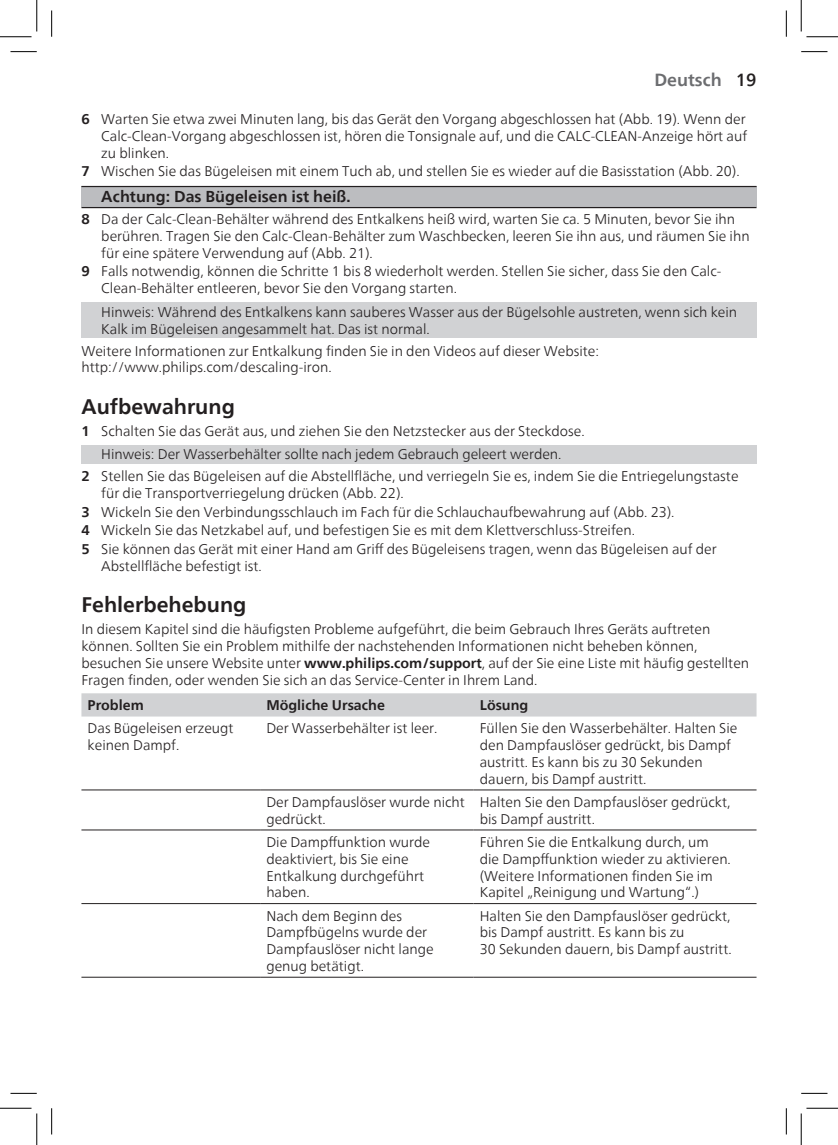
<style>
.page{position:relative;width:838px;height:1145px;background:#fff}
.page>*{position:absolute;margin:0;border:0;box-sizing:border-box;transform-origin:0 0}
.Heading_1{font:700 21px "Neue Frutiger World";color:#231f20}
.Sub_Heading{font:700 17.5px "Neue Frutiger World";color:#6c6d70}
.t1{font:500 17.5px "Neue Frutiger World";color:#231f20}
.List_Caution{font:700 15.75px "Neue Frutiger World";color:#231f20}
.Body_Text{font:300 14px/16.8px "Neue Frutiger World";color:#231f20}
.Table_Body_Text{font:300 14px/16.8px "Neue Frutiger World";color:#231f20}
.List_Note{font:300 14px/16.8px "Neue Frutiger World";color:#231f20}
.Table_Heading{font:700 14px "Neue Frutiger World";color:#231f20}
.s1{font-weight:700}
</style>
<div class="page">
<div style="left:81px;top:186px;width:675px;height:21px;background:#bcbdc0"></div>
<hr style="left:81px;top:186px;width:675px;height:1px;background:#231f20">
<hr style="left:81px;top:207px;width:675px;height:1px;background:#231f20">
<div style="left:81px;top:302px;width:675px;height:36px;background:#d1d2d4"></div>
<div style="left:81px;top:445px;width:675px;height:19px;background:#d1d2d4"></div>
<svg style="left:81px;top:693px;width:675px;height:24px;background:#d2d3d5"></svg>
<hr style="left:81px;top:790px;width:179px;height:1px;background:#231f20">
<hr style="left:260px;top:790px;width:213px;height:1px;background:#231f20">
<hr style="left:473px;top:790px;width:283px;height:1px;background:#231f20">
<hr style="left:81px;top:830px;width:179px;height:1px;background:#231f20">
<hr style="left:260px;top:830px;width:213px;height:1px;background:#231f20">
<hr style="left:473px;top:830px;width:283px;height:1px;background:#231f20">
<hr style="left:81px;top:903px;width:179px;height:1px;background:#231f20">
<hr style="left:260px;top:903px;width:213px;height:1px;background:#231f20">
<hr style="left:473px;top:903px;width:283px;height:1px;background:#231f20">
<hr style="left:81px;top:977px;width:179px;height:1px;background:#231f20">
<hr style="left:260px;top:977px;width:213px;height:1px;background:#231f20">
<hr style="left:473px;top:977px;width:283px;height:1px;background:#231f20">
<svg style="left:10px;top:51px;width:27px;height:1px"></svg>
<svg style="left:801px;top:51px;width:26px;height:1px"></svg>
<svg style="left:10px;top:1093px;width:27px;height:1px"></svg>
<svg style="left:801px;top:1093px;width:26px;height:1px"></svg>
<svg style="left:51px;top:10px;width:1px;height:27px"></svg>
<svg style="left:51px;top:1108px;width:1px;height:26px"></svg>
<svg style="left:786px;top:10px;width:1px;height:27px"></svg>
<svg style="left:786px;top:1108px;width:1px;height:26px"></svg>
<hr style="left:0;top:36px;width:32px;height:1px;background:#000">
<hr style="left:806px;top:36px;width:31px;height:1px;background:#000">
<hr style="left:0;top:1108px;width:32px;height:1px;background:#000">
<hr style="left:806px;top:1108px;width:31px;height:1px;background:#000">
<hr style="left:36px;top:0;width:1px;height:31px;background:#000">
<hr style="left:36px;top:1113px;width:1px;height:32px;background:#000">
<hr style="left:800px;top:0;width:1px;height:31px;background:#000">
<hr style="left:800px;top:1113px;width:1px;height:32px;background:#000">
<p class="Sub_Heading" style="left:654px;top:65px;width:69px">Deutsch</p>
<p class="t1" style="left:735px;top:66px;width:22px">19</p>
<p class="Body_Text" style="left:101px;top:111px;width:647px;text-align:justify;text-indent:-20px"><span class="s1">6</span> Warten Sie etwa zwei Minuten lang, bis das Gerät den Vorgang abgeschlossen hat (Abb. 19). Wenn der Calc-Clean-Vorgang abgeschlossen ist, hören die Tonsignale auf, und die CALC-CLEAN-Anzeige hört auf zu blinken.</p>
<p class="Body_Text" style="left:81px;top:163px;width:659px"><span class="s1">7</span> Wischen Sie das Bügeleisen mit einem Tuch ab, und stellen Sie es wieder auf die Basisstation (Abb. 20).</p>
<p class="List_Caution" style="left:101px;top:183px;width:250px">Achtung: Das Bügeleisen ist heiß.</p>
<p class="Body_Text" style="left:101px;top:211px;width:649px;text-indent:-20px"><span class="s1">8</span> Da der Calc-Clean-Behälter während des Entkalkens heiß wird, warten Sie ca. 5 Minuten, bevor Sie ihn berühren. Tragen Sie den Calc-Clean-Behälter zum Waschbecken, leeren Sie ihn aus, und räumen Sie ihn für eine spätere Verwendung auf (Abb. 21).</p>
<p class="Body_Text" style="left:101px;top:263px;width:621px;text-indent:-20px"><span class="s1">9</span> Falls notwendig, können die Schritte 1 bis 8 wiederholt werden. Stellen Sie sicher, dass Sie den Calc-<br>Clean-Behälter entleeren, bevor Sie den Vorgang starten.</p>
<p class="List_Note" style="left:101px;top:304px;width:637px">Hinweis: Während des Entkalkens kann sauberes Wasser aus der Bügelsohle austreten, wenn sich kein<br>Kalk im Bügeleisen angesammelt hat. Das ist normal.</p>
<p class="Body_Text" style="left:81px;top:342px;width:519px">Weitere Informationen zur Entkalkung finden Sie in den Videos auf dieser Website: http://www.philips.com/descaling-iron.</p>
<p class="Heading_1" style="left:81px;top:388px;width:155px">Aufbewahrung</p>
<p class="Body_Text" style="left:81px;top:422px;width:504px"><span class="s1">1</span> Schalten Sie das Gerät aus, und ziehen Sie den Netzstecker aus der Steckdose.</p>
<p class="List_Note" style="left:101px;top:446px;width:461px">Hinweis: Der Wasserbehälter sollte nach jedem Gebrauch geleert werden.</p>
<p class="Body_Text" style="left:101px;top:468px;width:638px;text-indent:-20px"><span class="s1">2</span> Stellen Sie das Bügeleisen auf die Abstellfläche, und verriegeln Sie es, indem Sie die Entriegelungstaste für die Transportverriegelung drücken (Abb. 22).</p>
<p class="Body_Text" style="left:81px;top:504px;width:594px"><span class="s1">3</span> Wickeln Sie den Verbindungsschlauch im Fach für die Schlauchaufbewahrung auf (Abb. 23).</p>
<p class="Body_Text" style="left:81px;top:522px;width:555px"><span class="s1">4</span> Wickeln Sie das Netzkabel auf, und befestigen Sie es mit dem Klettverschluss-Streifen.</p>
<p class="Body_Text" style="left:101px;top:541px;width:617px;text-indent:-20px"><span class="s1">5</span> Sie können das Gerät mit einer Hand am Griff des Bügeleisens tragen, wenn das Bügeleisen auf der<br>Abstellfläche befestigt ist.</p>
<p class="Heading_1" style="left:81px;top:587px;width:166px">Fehlerbehebung</p>
<p class="Body_Text" style="left:81px;top:621px;width:669px">In diesem Kapitel sind die häufigsten Probleme aufgeführt, die beim Gebrauch Ihres Geräts auftreten können. Sollten Sie ein Problem mithilfe der nachstehenden Informationen nicht beheben können, besuchen Sie unsere Website unter <span class="s1">www.philips.com/support</span>, auf der Sie eine Liste mit häufig gestellten Fragen finden, oder wenden Sie sich an das Service-Center in Ihrem Land.</p>
<p class="Table_Heading" style="left:88px;top:693px;width:58px">Problem</p>
<p class="Table_Heading" style="left:266px;top:693px;width:120px">Mögliche Ursache</p>
<p class="Table_Heading" style="left:479px;top:693px;width:50px">Lösung</p>
<p class="Table_Body_Text" style="left:88px;top:720px;width:147px">Das Bügeleisen erzeugt keinen Dampf.</p>
<p class="Table_Body_Text" style="left:266px;top:720px;width:173px">Der Wasserbehälter ist leer.</p>
<p class="Table_Body_Text" style="left:479px;top:720px;width:259px">Füllen Sie den Wasserbehälter. Halten Sie den Dampfauslöser gedrückt, bis Dampf austritt. Es kann bis zu 30 Sekunden dauern, bis Dampf austritt.</p>
<p class="Table_Body_Text" style="left:266px;top:794px;width:200px">Der Dampfauslöser wurde nicht gedrückt.</p>
<p class="Table_Body_Text" style="left:479px;top:794px;width:252px">Halten Sie den Dampfauslöser gedrückt, bis Dampf austritt.</p>
<p class="Table_Body_Text" style="left:266px;top:834px;width:165px">Die Dampffunktion wurde deaktiviert, bis Sie eine<br>Entkalkung durchgeführt haben.</p>
<p class="Table_Body_Text" style="left:479px;top:834px;width:252px">Führen Sie die Entkalkung durch, um die Dampffunktion wieder zu aktivieren. (Weitere Informationen finden Sie im Kapitel „Reinigung und Wartung“.)</p>
<p class="Table_Body_Text" style="left:266px;top:907px;width:169px">Nach dem Beginn des<br>Dampfbügelns wurde der<br>Dampfauslöser nicht lange genug betätigt.</p>
<p class="Table_Body_Text" style="left:479px;top:907px;width:253px">Halten Sie den Dampfauslöser gedrückt, bis Dampf austritt. Es kann bis zu<br>30 Sekunden dauern, bis Dampf austritt.</p>
</div>
